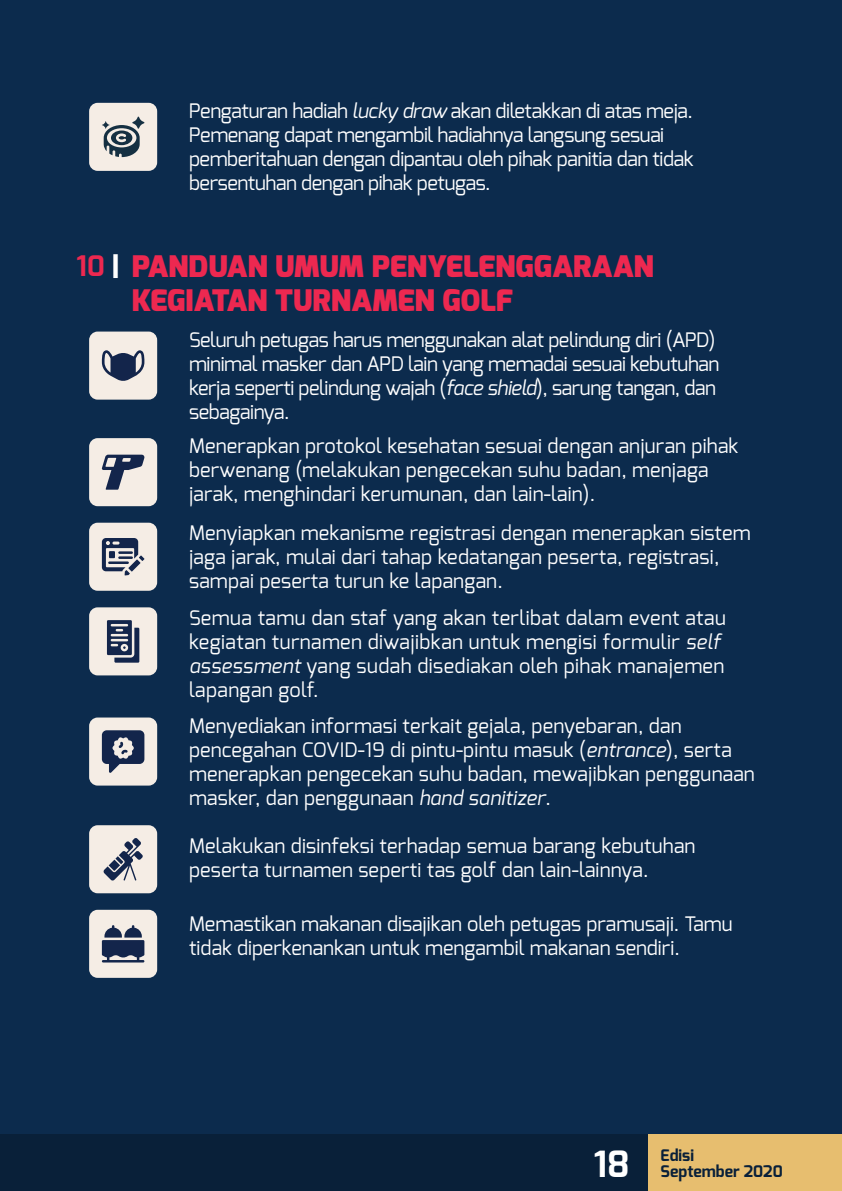
<style>
.page{position:relative;width:842px;height:1191px;background:#0c2b4d}
.page>*{position:absolute;margin:0;border:0;box-sizing:border-box;transform-origin:0 0}
.t1{font:700 36px "Exo";color:#fff}
.t2{font:900 29.6px/34px "Exo";color:#ed2850}
.t3{font:20px/24px "Exo";letter-spacing:.01em;color:#fff}
.t4{font:20px/24px "Exo";letter-spacing:-.02em;color:#fff}
.t5{font:700 16px/16px "Exo";color:#092039}
.s1{font-style:italic}
.s2{font-weight:700;font-size:28.2px}
.s3{font-size:28.2px;color:#fff}
</style>
<div class="page">
<div style="left:0;top:1134px;width:842px;height:57px;background:#e7be6f"></div>
<div style="left:0;top:1134px;width:648px;height:57px;background:#092039"></div>
<div style="left:89px;top:103px;width:68px;height:68px;background:#f5ede5;border-radius:9px"></div>
<svg style="left:102px;top:116px;width:43px;height:41px"></svg>
<div style="left:89px;top:331px;width:68px;height:68px;background:#f5ede5;border-radius:9px"></div>
<svg style="left:102px;top:350px;width:42px;height:31px"></svg>
<div style="left:89px;top:438px;width:68px;height:68px;background:#f5ede5;border-radius:9px"></div>
<svg style="left:102px;top:454px;width:43px;height:36px"></svg>
<div style="left:89px;top:523px;width:68px;height:68px;background:#f5ede5;border-radius:9px"></div>
<svg style="left:102px;top:538px;width:42px;height:37px"></svg>
<div style="left:89px;top:717px;width:68px;height:68px;background:#f5ede5;border-radius:9px"></div>
<svg style="left:102px;top:730px;width:42px;height:43px"></svg>
<div style="left:89px;top:825px;width:68px;height:68px;background:#f5ede5;border-radius:9px"></div>
<svg style="left:103px;top:838px;width:40px;height:42px"></svg>
<div style="left:89px;top:909px;width:68px;height:68px;background:#f5ede5;border-radius:9px"></div>
<svg style="left:102px;top:925px;width:42px;height:37px"></svg>
<div style="left:89px;top:607px;width:68px;height:68px;background:#f5ede5;border-radius:9px"></div>
<svg style="left:107px;top:620px;width:32px;height:42px"></svg>
<p class="t4" style="left:189px;top:99px;width:506px">Pengaturan hadiah <span class="s1">lucky draw</span> akan diletakkan di atas meja.<br>Pemenang dapat mengambil hadiahnya langsung sesuai pemberitahuan dengan dipantau oleh pihak panitia dan tidak bersentuhan dengan pihak petugas.</p>
<h2 class="t2" style="left:132px;top:249px;width:524px;text-indent:-55px"><span class="s2">10</span> <span class="s3">|</span> PANDUAN UMUM PENYELENGGARAAN<br>KEGIATAN TURNAMEN GOLF</h2>
<p class="t4" style="left:189px;top:328px;width:532px">Seluruh petugas harus menggunakan alat pelindung diri (APD) minimal masker dan APD lain yang memadai sesuai kebutuhan kerja seperti pelindung wajah (<span class="s1">face shield</span>), sarung tangan, dan sebagainya.</p>
<p class="t3" style="left:189px;top:434px;width:551px">Menerapkan protokol kesehatan sesuai dengan anjuran pihak berwenang (melakukan pengecekan suhu badan, menjaga jarak, menghindari kerumunan, dan lain-lain).</p>
<p class="t3" style="left:189px;top:520px;width:563px">Menyiapkan mekanisme registrasi dengan menerapkan sistem jaga jarak, mulai dari tahap kedatangan peserta, registrasi, sampai peserta turun ke lapangan.</p>
<p class="t3" style="left:189px;top:605px;width:538px">Semua tamu dan staf yang akan terlibat dalam event atau kegiatan turnamen diwajibkan untuk mengisi formulir <span class="s1">self assessment</span> yang sudah disediakan oleh pihak manajemen lapangan golf.</p>
<p class="t3" style="left:189px;top:713px;width:567px">Menyediakan informasi terkait gejala, penyebaran, dan pencegahan COVID-19 di pintu-pintu masuk (<span class="s1">entrance</span>), serta menerapkan pengecekan suhu badan, mewajibkan penggunaan masker, dan penggunaan <span class="s1">hand sanitizer</span>.</p>
<p class="t3" style="left:189px;top:833px;width:508px">Melakukan disinfeksi terhadap semua barang kebutuhan peserta turnamen seperti tas golf dan lain-lainnya.</p>
<p class="t3" style="left:189px;top:912px;width:545px">Memastikan makanan disajikan oleh petugas pramusaji. Tamu tidak diperkenankan untuk mengambil makanan sendiri.</p>
<h1 class="t1" style="left:594px;top:1140px;width:37px">18</h1>
<p class="t5" style="left:660px;top:1146px;width:124px">Edisi<br>September 2020</p>
</div>
